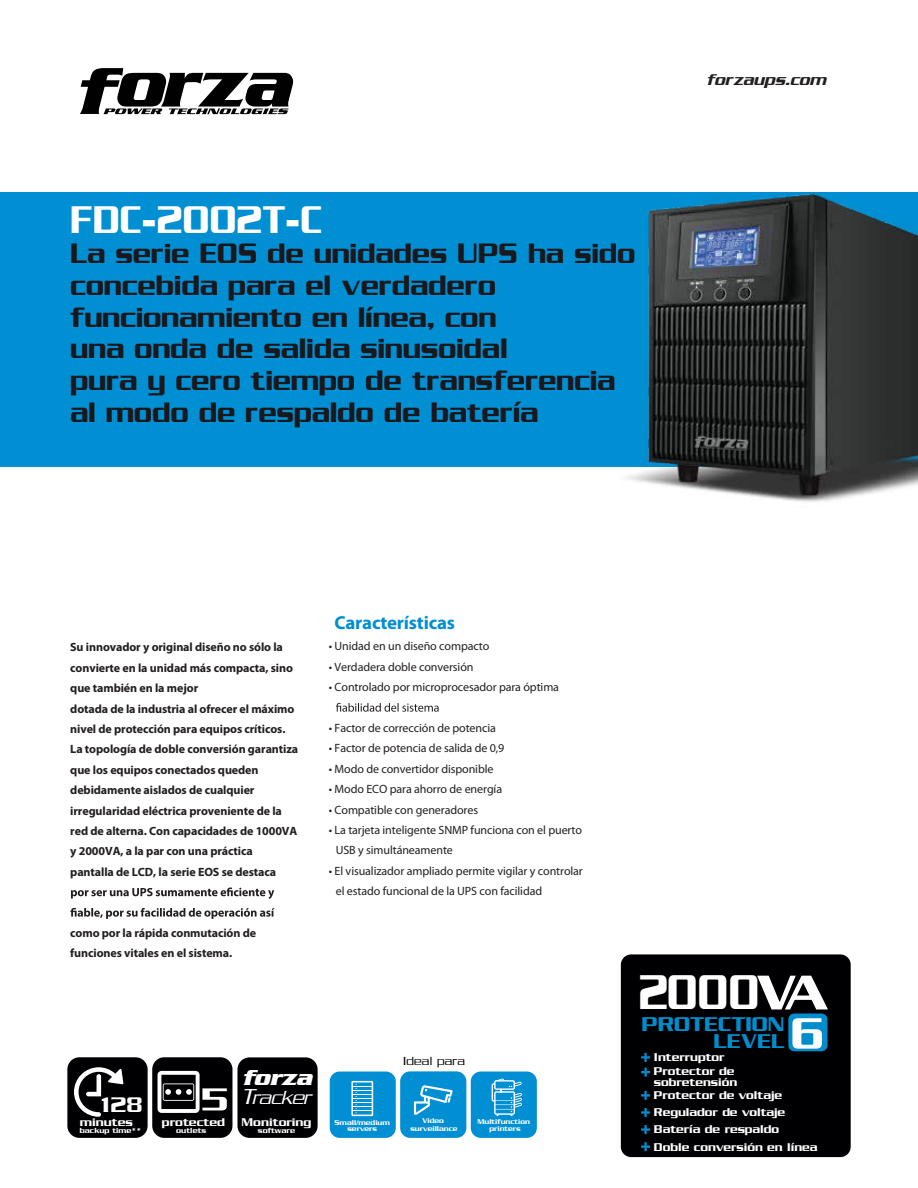
<style>
.page{position:relative;width:918px;height:1188px;background:#fff}
.page>*{position:absolute;margin:0;border:0;box-sizing:border-box;transform-origin:0 0}
.t1{font:52.8px "Serpentine Sans ICG";letter-spacing:-.02em;color:#fff;scale:.8 1}
.t2{font:52.8px "Serpentine Sans ICG";letter-spacing:-.02em;color:#fff;scale:1.1 1}
.t3{font:41.85px "Serpentine Sans ICG";letter-spacing:-.01em;color:#fff;scale:.89 1}
.t4{font:30.45px/31.7px "Serpentine Sans ICG";letter-spacing:-.01em;color:#19181d;scale:.95 1}
.t5{font:italic 700 23.4px "Serpentine";letter-spacing:-.02em;color:#fff}
.t6{font:500 22.95px "Serpentine";color:#fff}
.t7{font:21.6px "Serpentine Sans ICG";letter-spacing:-.01em;color:#008dcc;scale:1.06 1}
.t8{font:italic 300 20.55px "Serpentine";letter-spacing:-.02em;color:#fff}
.t9{font:700 18.9px "Myriad Pro";letter-spacing:-.01em;color:#008fd2}
.t10{font:italic 16.8px "Serpentine Sans ICG";color:#231f20}
.t11{font:300 12.75px "Serpentine";letter-spacing:.02em;color:#000003}
.t12{font:500 12.15px/17.1px "Serpentine";color:#fff}
.t13{font:700 12px/20.4px "Myriad Pro";letter-spacing:-.01em;color:#231f20}
.t14{font:12px/20.4px "Myriad Pro";letter-spacing:-.01em;color:#231f20}
.t15{font:500 7.95px "Serpentine";color:#fff}
.t16{font:500 7.5px/6px "Serpentine";color:#fff;text-align:center}
.s1{font-size:23.4px}
</style>
<div class="page">
<div style="left:0;top:192px;width:918px;height:275px;background:#008fd2"></div>
<svg style="left:71px;top:888px;width:203px;height:11px"></svg>
<svg style="left:70px;top:908px;width:204px;height:11px"></svg>
<svg style="left:336px;top:703px;width:103px;height:9px"></svg>
<svg style="left:80px;top:68px;width:213px;height:46px"></svg>
<div style="left:621px;top:954px;width:230px;height:203px;background:#000003;border-radius:10px"></div>
<div style="left:788px;top:1014px;width:39px;height:37px;background:#008dcc;border-radius:6px"></div>
<svg style="left:792px;top:1018px;width:30px;height:31px"></svg>
<svg style="left:641px;top:1053px;width:9px;height:9px"></svg>
<svg style="left:641px;top:1068px;width:9px;height:9px"></svg>
<svg style="left:641px;top:1091px;width:9px;height:9px"></svg>
<svg style="left:641px;top:1108px;width:9px;height:9px"></svg>
<svg style="left:641px;top:1125px;width:9px;height:9px"></svg>
<svg style="left:641px;top:1142px;width:9px;height:9px"></svg>
<div style="left:152px;top:1057px;width:80px;height:81px;background:#000003;border-radius:12px"></div>
<div style="left:237px;top:1057px;width:81px;height:81px;background:#000003;border-radius:12px"></div>
<div style="left:471px;top:1072px;width:66px;height:66px;background:#008fd2;border-radius:10px"></div>
<div style="left:330px;top:1072px;width:66px;height:66px;background:#008fd2;border-radius:10px"></div>
<div style="left:400px;top:1071px;width:66px;height:67px;background:#008fd2;border-radius:10px"></div>
<svg style="left:351px;top:1081px;width:22px;height:35px"></svg>
<svg style="left:414px;top:1085px;width:39px;height:30px"></svg>
<svg style="left:492px;top:1079px;width:30px;height:37px"></svg>
<svg style="left:158px;top:1071px;width:69px;height:42px"></svg>
<div style="left:67px;top:1057px;width:81px;height:81px;background:#000003;border-radius:12px"></div>
<svg style="left:74px;top:1067px;width:49px;height:50px"></svg>
<img style="left:628px;top:193px;width:290px;height:309px">
<h2 class="t3" style="left:70px;top:196px;width:285px">FDC-2002T-C</h2>
<h3 class="t4" style="left:70px;top:238px;width:597px">La serie EOS de unidades UPS ha sido concebida para el verdadero funcionamiento en línea, con<br>una onda de salida sinusoidal<br>pura y cero tiempo de transferencia al modo de respaldo de batería</h3>
<h3 class="t10" style="left:706px;top:70px;width:121px">forzaups.com</h3>
<p class="t13" style="left:70px;top:637px;width:230px">Su innovador y original diseño no sólo la convierte en la unidad más compacta, sino que también en la mejor<br>dotada de la industria al ofrecer el máximo nivel de protección para equipos críticos.<br>La topología de doble conversión garantiza que los equipos conectados queden debidamente aislados de cualquier irregularidad eléctrica proveniente de la red de alterna. Con capacidades de 1000VA y 2000VA, a la par con una práctica pantalla de LCD, la serie EOS se destaca</p>
<p class="t13" style="left:70px;top:922px;width:187px">como por la rápida conmutación de funciones vitales en el sistema.</p>
<h3 class="t9" style="left:334px;top:610px;width:122px">Características</h3>
<p class="t14" style="left:329px;top:636px;width:162px">• Unidad en un diseño compacto</p>
<p class="t14" style="left:329px;top:656px;width:146px">• Verdadera doble conversión</p>
<p class="t14" style="left:329px;top:677px;width:232px">• Controlado por microprocesador para óptima</p>
<p class="t14" style="left:329px;top:718px;width:169px">• Factor de corrección de potencia</p>
<p class="t14" style="left:329px;top:738px;width:177px">• Factor de potencia de salida de 0,9</p>
<p class="t14" style="left:329px;top:758px;width:166px">• Modo de convertidor disponible</p>
<p class="t14" style="left:329px;top:779px;width:175px">• Modo ECO para ahorro de energía</p>
<p class="t14" style="left:329px;top:799px;width:151px">• Compatible con generadores</p>
<p class="t14" style="left:336px;top:820px;width:248px;text-indent:-7px">• La tarjeta inteligente SNMP funciona con el puerto<br>USB y simultáneamente</p>
<p class="t14" style="left:336px;top:860px;width:249px;text-indent:-7px">• El visualizador ampliado permite vigilar y controlar el estado funcional de la UPS con facilidad</p>
<h3 class="t6" style="left:101px;top:1092px;width:43px">128</h3>
<p class="t12" style="left:80px;top:1114px;width:55px">minutes</p>
<p class="t15" style="left:80px;top:1126px;width:63px">backup time**</p>
<p class="t12" style="left:162px;top:1113px;width:65px">protected</p>
<p class="t15" style="left:176px;top:1126px;width:31px">outlets</p>
<h3 class="t5" style="left:242px;top:1064px;width:71px">forza</h3>
<h3 class="t8" style="left:241px;top:1086px;width:71px"><span class="s1">T</span>racker</h3>
<p class="t12" style="left:242px;top:1113px;width:71px">Monitoring</p>
<p class="t15" style="left:258px;top:1126px;width:39px">software</p>
<p class="t11" style="left:403px;top:1054px;width:63px">Ideal para</p>
<p class="t16" style="left:411px;top:1116px;width:49px;line-height:7.9px">Video surveillance</p>
<p class="t16" style="left:335px;top:1119px;width:57px">Small/medium servers</p>
<p class="t16" style="left:477px;top:1117px;width:54px;line-height:7.5px">Multifunction printers</p>
<h1 class="t1" style="left:638px;top:963px;width:201px">2000V</h1>
<h3 class="t7" style="left:642px;top:1012px;width:137px">PROTECTION</h3>
<h1 class="t2" style="left:783px;top:963px;width:44px">A</h1>
<h3 class="t7" style="left:714px;top:1029px;width:69px">LEVEL</h3>
<p class="t12" style="left:654px;top:1050px;width:82px;line-height:14.5px">Interruptor<br>Protector de</p>
<p class="t12" style="left:654px;top:1075px;width:130px;line-height:13.4px">sobretensión<br>Protector de voltaje</p>
<p class="t12" style="left:654px;top:1104px;width:165px">Regulador de voltaje<br>Batería de respaldo<br>Doble conversión en línea</p>
</div>
